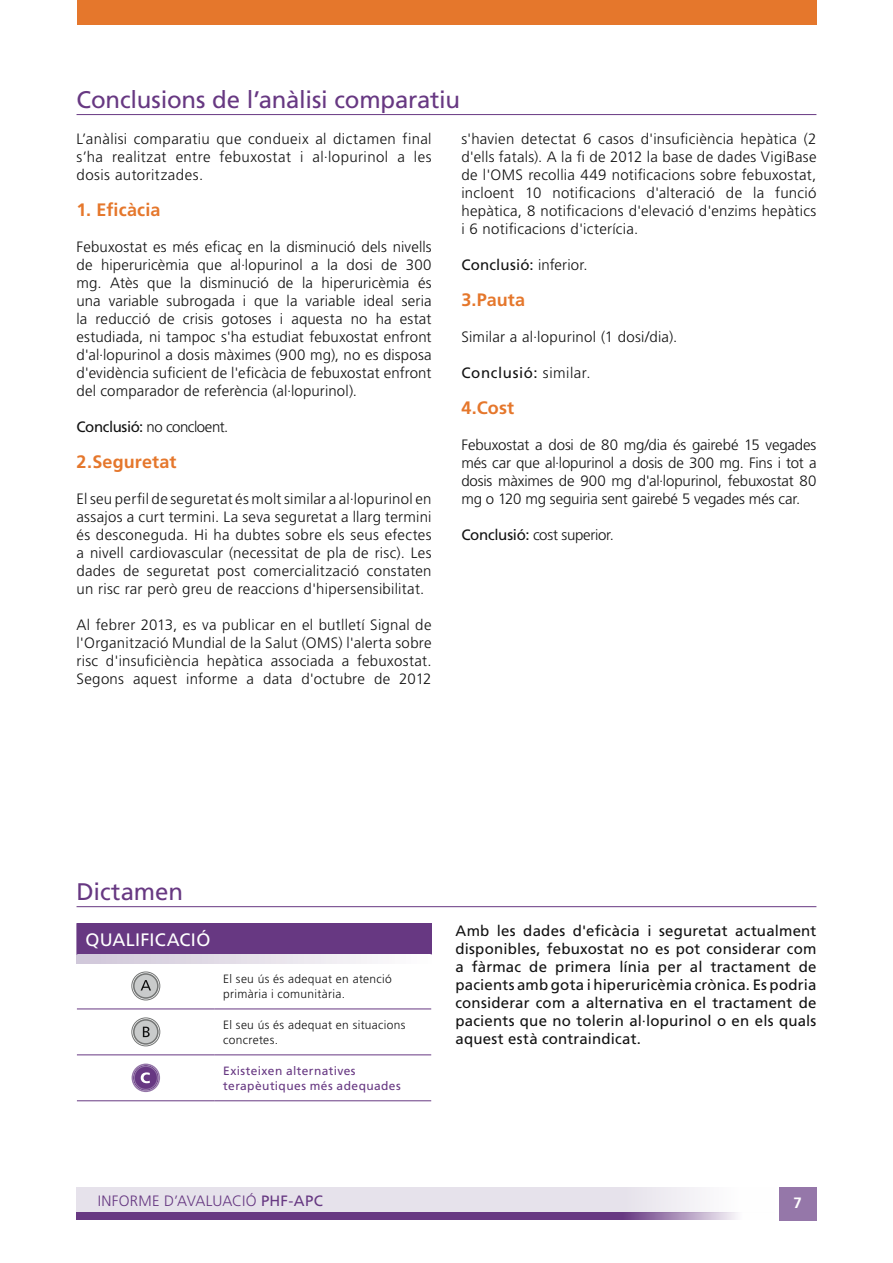
<style>
.page{position:relative;width:893px;height:1263px;background:#fff}
.page>*{position:absolute;margin:0;border:0;box-sizing:border-box;transform-origin:0 0}
.ADD_Titol_Secció_LIL{font:24px "Frutiger";letter-spacing:-.01em;color:#673882}
.ADD_Titol_Subsecció{font:700 18px "Frutiger";letter-spacing:.01em;color:#e5772c}
.ADD_Paragraf_Normal{font:18px "Frutiger";letter-spacing:.02em;color:#fff}
.ADD_Paragraf_Normal-2{font:700 18px "Frutiger";letter-spacing:.01em;color:#e5772c}
.ADD_Paragraf_Normal-3{font:300 15px/18px "Frutiger";letter-spacing:.015em;color:#121212;text-align:justify}
.ADD_Paragraf_Normal-4{font:15px/18px "Frutiger";letter-spacing:.015em;color:#121212;text-align:justify}
.t1{font:300 15px "Frutiger";letter-spacing:.02em;color:#673882}
.ADD_Titol_Subsecció-2{font:300 15px "Frutiger";letter-spacing:-.02em;color:#121212}
.ADD_Paragraf_Normal-5{font:300 15px "Frutiger";letter-spacing:-.03em;color:#121212}
.ADD_Paragraf_Normal-6{font:15px "Frutiger";letter-spacing:.04em;color:#121212}
.t2{font:700 15px "Frutiger";color:#fff}
.ADD_Taules_-_contin{font:300 12px/15px "Frutiger";letter-spacing:.025em;color:#121212}
.ADD_Taules_-_contin-2{font:12px/15px "Frutiger";letter-spacing:.035em;color:#673882}
.s1{font-weight:400}
.s2{font-weight:300}
</style>
<div class="page">
<div style="left:77px;top:1187px;width:698px;height:25px;background:#e6e2eb"></div>
<svg style="left:77px;top:1212px;width:661px;height:8px;background:#73488c"></svg>
<div style="left:779px;top:1187px;width:37px;height:33px;background:#9577a9"></div>
<div style="left:77px;top:0;width:739px;height:25px;background:#e5772c"></div>
<hr style="left:77px;top:114px;width:739px;height:1px;background:#673882">
<hr style="left:77px;top:906px;width:739px;height:1px;background:#673882">
<div style="left:77px;top:923px;width:354px;height:31px;background:#673882"></div>
<svg style="left:77px;top:954px;width:354px;height:9px"></svg>
<hr style="left:431px;top:924px;width:1px;height:30px;background:#673882">
<hr style="left:215px;top:923px;width:217px;height:1px;background:#673882">
<hr style="left:77px;top:1008px;width:138px;height:1px;background:#673882">
<hr style="left:215px;top:1008px;width:216px;height:1px;background:#673882">
<hr style="left:77px;top:1054px;width:138px;height:1px;background:#673882">
<hr style="left:215px;top:1054px;width:216px;height:1px;background:#673882">
<hr style="left:77px;top:1100px;width:138px;height:1px;background:#673882">
<hr style="left:215px;top:1100px;width:216px;height:1px;background:#673882">
<div style="left:133px;top:973px;width:26px;height:26px;background:#c9cbcb;border-radius:50%"></div>
<div style="left:132px;top:972px;width:28px;height:28px;border:1px solid #747675;border-radius:50%"></div>
<div style="left:133px;top:973px;width:26px;height:26px;border:2px solid #747675;border-radius:50%"></div>
<svg style="left:141px;top:980px;width:10px;height:10px"></svg>
<svg style="left:133px;top:1019px;width:26px;height:26px"></svg>
<div style="left:132px;top:1018px;width:28px;height:28px;border:1px solid #747675;border-radius:50%"></div>
<div style="left:133px;top:1019px;width:26px;height:26px;border:2px solid #747675;border-radius:50%"></div>
<svg style="left:143px;top:1027px;width:7px;height:10px"></svg>
<svg style="left:133px;top:1065px;width:26px;height:25px"></svg>
<div style="left:132px;top:1063px;width:28px;height:29px;border:2px solid #9577a9;border-radius:50%"></div>
<div style="left:134px;top:1066px;width:24px;height:23px;border:1px solid #9577a9;border-radius:50%"></div>
<svg style="left:141px;top:1072px;width:9px;height:11px"></svg>
<p class="ADD_Titol_Secció_LIL" style="left:77px;top:86px;width:385px">Conclusions de l’anàlisi comparatiu</p>
<p class="ADD_Paragraf_Normal-3" style="left:77px;top:130px;width:357px">L’anàlisi comparatiu que condueix al dictamen final s’ha realitzat entre febuxostat i al·lopurinol a les dosis autoritzades.</p>
<p class="ADD_Paragraf_Normal-2" style="left:77px;top:199px;width:86px">1. Eficàcia</p>
<p class="ADD_Paragraf_Normal-3" style="left:77px;top:238px;width:357px">Febuxostat es més eficaç en la disminució dels nivells de hiperuricèmia que al·lopurinol a la dosi de 300 mg. Atès que la disminució de la hiperuricèmia és una variable subrogada i que la variable ideal seria la reducció de crisis gotoses i aquesta no ha estat estudiada, ni tampoc s'ha estudiat febuxostat enfront d'al·lopurinol a dosis màximes (900 mg), no es disposa d'evidència suficient de l'eficàcia de febuxostat enfront del comparador de referència (al·lopurinol).</p>
<p class="ADD_Paragraf_Normal-5" style="left:77px;top:418px;width:153px"><span class="s1">Conclusió:</span> no concloent.</p>
<p class="ADD_Titol_Subsecció" style="left:77px;top:451px;width:102px">2.Seguretat</p>
<p class="ADD_Paragraf_Normal-3" style="left:77px;top:490px;width:357px">El seu perfil de seguretat és molt similar a al·lopurinol en assajos a curt termini. La seva seguretat a llarg termini és desconeguda. Hi ha dubtes sobre els seus efectes a nivell cardiovascular (necessitat de pla de risc). Les dades de seguretat post comercialització constaten un risc rar però greu de reaccions d'hipersensibilitat.</p>
<p class="ADD_Paragraf_Normal-3" style="left:77px;top:616px;width:357px">Al febrer 2013, es va publicar en el butlletí Signal de l'Organització Mundial de la Salut (OMS) l'alerta sobre risc d'insuficiència hepàtica associada a febuxostat.<br>Segons aquest informe a data d'octubre de 2012</p>
<p class="ADD_Paragraf_Normal-3" style="left:461px;top:130px;width:357px">s'havien detectat 6 casos d'insuficiència hepàtica (2 d'ells fatals). A la fi de 2012 la base de dades VigiBase de l'OMS recollia 449 notificacions sobre febuxostat, incloent 10 notificacions d'alteració de la funció hepàtica, 8 notificacions d'elevació d'enzims hepàtics i 6 notificacions d'icterícia.</p>
<p class="ADD_Paragraf_Normal-4" style="left:461px;top:256px;width:128px">Conclusió: <span class="s2">inferior.</span></p>
<p class="ADD_Titol_Subsecció" style="left:461px;top:289px;width:65px">3.Pauta</p>
<p class="ADD_Paragraf_Normal-3" style="left:461px;top:328px;width:217px">Similar a al·lopurinol (1 dosi/dia).</p>
<p class="ADD_Paragraf_Normal-6" style="left:461px;top:364px;width:131px">Conclusió: <span class="s2">similar.</span></p>
<p class="ADD_Titol_Subsecció" style="left:461px;top:397px;width:54px">4.Cost</p>
<p class="ADD_Paragraf_Normal-3" style="left:461px;top:436px;width:357px">Febuxostat a dosi de 80 mg/dia és gairebé 15 vegades més car que al·lopurinol a dosis de 300 mg. Fins i tot a dosis màximes de 900 mg d'al·lopurinol, febuxostat 80 mg o 120 mg seguiria sent gairebé 5 vegades més car.</p>
<p class="ADD_Titol_Subsecció-2" style="left:461px;top:526px;width:154px"><span class="s1">Conclusió:</span> cost superior.</p>
<p class="ADD_Titol_Secció_LIL" style="left:77px;top:878px;width:108px">Dictamen</p>
<p class="ADD_Paragraf_Normal" style="left:85px;top:929px;width:126px">QUALIFICACIÓ</p>
<p class="ADD_Taules_-_contin" style="left:223px;top:971px;width:170px">El seu ús és adequat en atenció primària i comunitària.</p>
<p class="ADD_Taules_-_contin" style="left:223px;top:1017px;width:184px">El seu ús és adequat en situacions concretes.</p>
<p class="ADD_Taules_-_contin-2" style="left:223px;top:1063px;width:179px">Existeixen alternatives terapèutiques més adequades</p>
<p class="ADD_Paragraf_Normal-4" style="left:455px;top:922px;width:362px">Amb les dades d'eficàcia i seguretat actualment disponibles, febuxostat no es pot considerar com a fàrmac de primera línia per al tractament de pacients amb gota i hiperuricèmia crònica. Es podria considerar com a alternativa en el tractament de pacients que no tolerin al·lopurinol o en els quals aquest està contraindicat.</p>
<p class="t1" style="left:98px;top:1192px;width:227px">INFORME D’AVALUACIÓ <span class="s1">PHF-APC</span></p>
<p class="t2" style="left:793px;top:1194px;width:10px">7</p>
</div>
